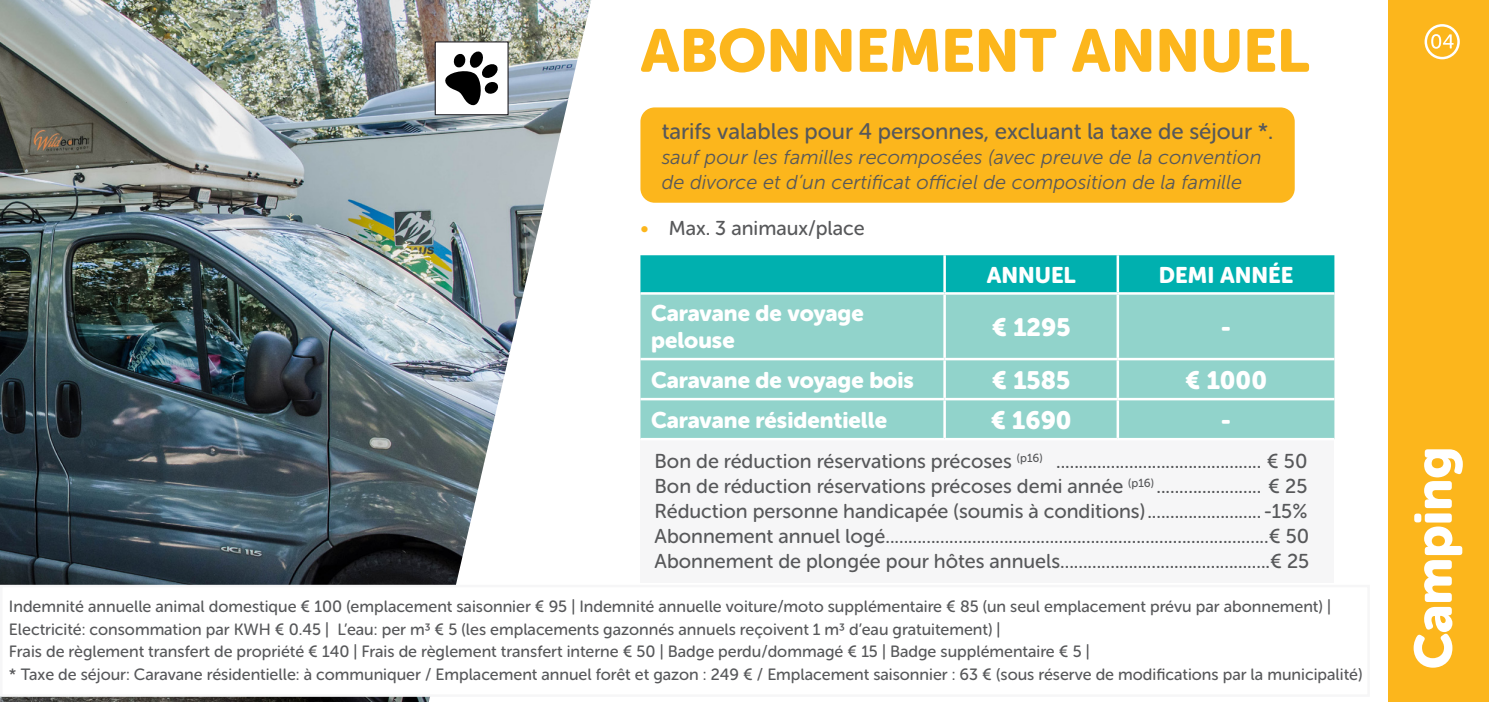
<style>
.page{position:relative;width:1489px;height:702px;background:#fff}
.page>*{position:absolute;margin:0;border:0;box-sizing:border-box;transform-origin:0 0}
.t1{font:60px "Museo Sans Rounded 900";color:#fcb61c}
.Paragraph_Style_1{font:52.5px "Museo Sans Rounded 900";color:#fff}
.Paragraph_Style_1-2{font:25px "Museo Sans Rounded 900";color:#fff}
.Paragraph_Style_1-3{font:22.5px/27.5px "Museo Sans Rounded 900";color:#fff}
.arcering_geel{font:22.5px "Museo Sans Rounded 500";color:#57585a}
.t2{font:20px "Museo Sans Rounded 500";color:#57585a}
.arcering_geel-2{font:italic 20px/25px "Museo Sans 300";color:#57585a}
.t3{font:16.25px/22.5px "Museo Sans Rounded 500";color:#57585a}
.s1{color:#fcb61c}
</style>
<div class="page">
<img style="left:0;top:0;width:591px;height:702px">
<div style="left:640px;top:255px;width:694px;height:37px;background:#00b0af"></div>
<div style="left:640px;top:295px;width:694px;height:143px;background:#91d3cb"></div>
<div style="left:640px;top:439px;width:694px;height:143px;background:#f6f6f7"></div>
<hr style="left:943px;top:295px;width:2px;height:63px;background:#fff">
<hr style="left:1116px;top:295px;width:2px;height:63px;background:#fff">
<hr style="left:640px;top:358px;width:304px;height:2px;background:#fff">
<hr style="left:944px;top:358px;width:173px;height:2px;background:#fff">
<hr style="left:943px;top:360px;width:2px;height:38px;background:#fff">
<hr style="left:1117px;top:358px;width:217px;height:2px;background:#fff">
<hr style="left:1116px;top:360px;width:2px;height:38px;background:#fff">
<hr style="left:640px;top:398px;width:304px;height:2px;background:#fff">
<hr style="left:944px;top:398px;width:173px;height:2px;background:#fff">
<hr style="left:943px;top:400px;width:2px;height:38px;background:#fff">
<hr style="left:1117px;top:398px;width:217px;height:2px;background:#fff">
<hr style="left:1116px;top:400px;width:2px;height:38px;background:#fff">
<hr style="left:640px;top:438px;width:304px;height:2px;background:#fff">
<hr style="left:944px;top:438px;width:173px;height:2px;background:#fff">
<hr style="left:1117px;top:438px;width:217px;height:2px;background:#fff">
<hr style="left:943px;top:255px;width:2px;height:37px;background:#fff">
<hr style="left:1116px;top:255px;width:2px;height:37px;background:#fff">
<div style="left:640px;top:107px;width:654px;height:96px;background:#fcb61c;border-radius:14px"></div>
<div style="left:1px;top:586px;width:1367px;height:109px;background:#fff"></div>
<div style="left:1387px;top:0;width:101px;height:702px;background:#fcb61c"></div>
<svg style="left:1431px;top:34px;width:22px;height:15px"></svg>
<div style="left:1424px;top:24px;width:35px;height:35px;border:2px solid #fff;border-radius:50%"></div>
<div style="left:434px;top:41px;width:74px;height:74px;background:#fff;border:1px solid #17151a"></div>
<svg style="left:445px;top:51px;width:54px;height:55px"></svg>
<p class="t1" style="left:640px;top:17px;width:670px">ABONNEMENT ANNUEL</p>
<p class="arcering_geel" style="left:661px;top:118px;width:613px">tarifs valables pour 4 personnes, excluant la taxe de séjour *.</p>
<p class="arcering_geel-2" style="left:661px;top:144px;width:601px">sauf pour les familles recomposées (avec preuve de la convention de divorce et d’un certificat officiel de composition de la famille</p>
<p class="t2" style="left:640px;top:217px;width:226px"><span class="s1">•</span> Max. 3 animaux/place</p>
<p class="Paragraph_Style_1-3" style="left:651px;top:299px;width:214px">Caravane de voyage pelouse</p>
<p class="Paragraph_Style_1-3" style="left:986px;top:261px;width:91px">ANNUEL</p>
<p class="Paragraph_Style_1-3" style="left:1158px;top:261px;width:136px">DEMI ANNÉE</p>
<p class="Paragraph_Style_1-2" style="left:991px;top:312px;width:80px">€ 1295</p>
<p class="Paragraph_Style_1-2" style="left:1220px;top:312px;width:12px">-</p>
<p class="Paragraph_Style_1-3" style="left:651px;top:366px;width:264px">Caravane de voyage bois</p>
<p class="Paragraph_Style_1-2" style="left:991px;top:365px;width:80px">€ 1585</p>
<p class="Paragraph_Style_1-2" style="left:1185px;top:365px;width:83px">€ 1000</p>
<p class="Paragraph_Style_1-3" style="left:651px;top:406px;width:237px">Caravane résidentielle</p>
<p class="Paragraph_Style_1-2" style="left:990px;top:405px;width:82px">€ 1690</p>
<p class="Paragraph_Style_1-2" style="left:1220px;top:405px;width:12px">-</p>
<p class="t2" style="left:654px;top:450px;width:654px">Bon de réduction réservations précoses <sup>(p16)</sup> ............................................. € 50</p>
<p class="t2" style="left:654px;top:475px;width:654px">Bon de réduction réservations précoses demi année <sup>(p16)</sup> ....................... € 25</p>
<p class="t2" style="left:654px;top:500px;width:654px">Réduction personne handicapée (soumis à conditions)......................... -15%</p>
<p class="t2" style="left:654px;top:525px;width:656px">Abonnement annuel logé....................................................................................€ 50</p>
<p class="t2" style="left:654px;top:550px;width:656px">Abonnement de plongée pour hôtes annuels..............................................€ 25</p>
<p class="t3" style="left:9px;top:595px;width:1323px">Indemnité annuelle animal domestique € 100 (emplacement saisonnier € 95 | Indemnité annuelle voiture/moto supplémentaire € 85 (un seul emplacement prévu par abonnement) |<br>Electricité: consommation par KWH € 0.45 | L’eau: per m3 € 5 (les emplacements gazonnés annuels reçoivent 1 m3 d’eau gratuitement) |</p>
<p class="t3" style="left:9px;top:640px;width:1082px">Frais de règlement transfert de propriété € 140 | Frais de règlement transfert interne € 50 | Badge perdu/dommagé € 15 | Badge supplémentaire € 5 |</p>
<p class="t3" style="left:9px;top:662px;width:1354px">* Taxe de séjour: Caravane résidentielle: à communiquer / Emplacement annuel forêt et gazon : 249 € / Emplacement saisonnier : 63 € (sous réserve de modifications par la municipalité)</p>
<p class="Paragraph_Style_1" style="left:1403px;top:669px;width:224px;rotate:-90deg">Camping</p>
</div>
